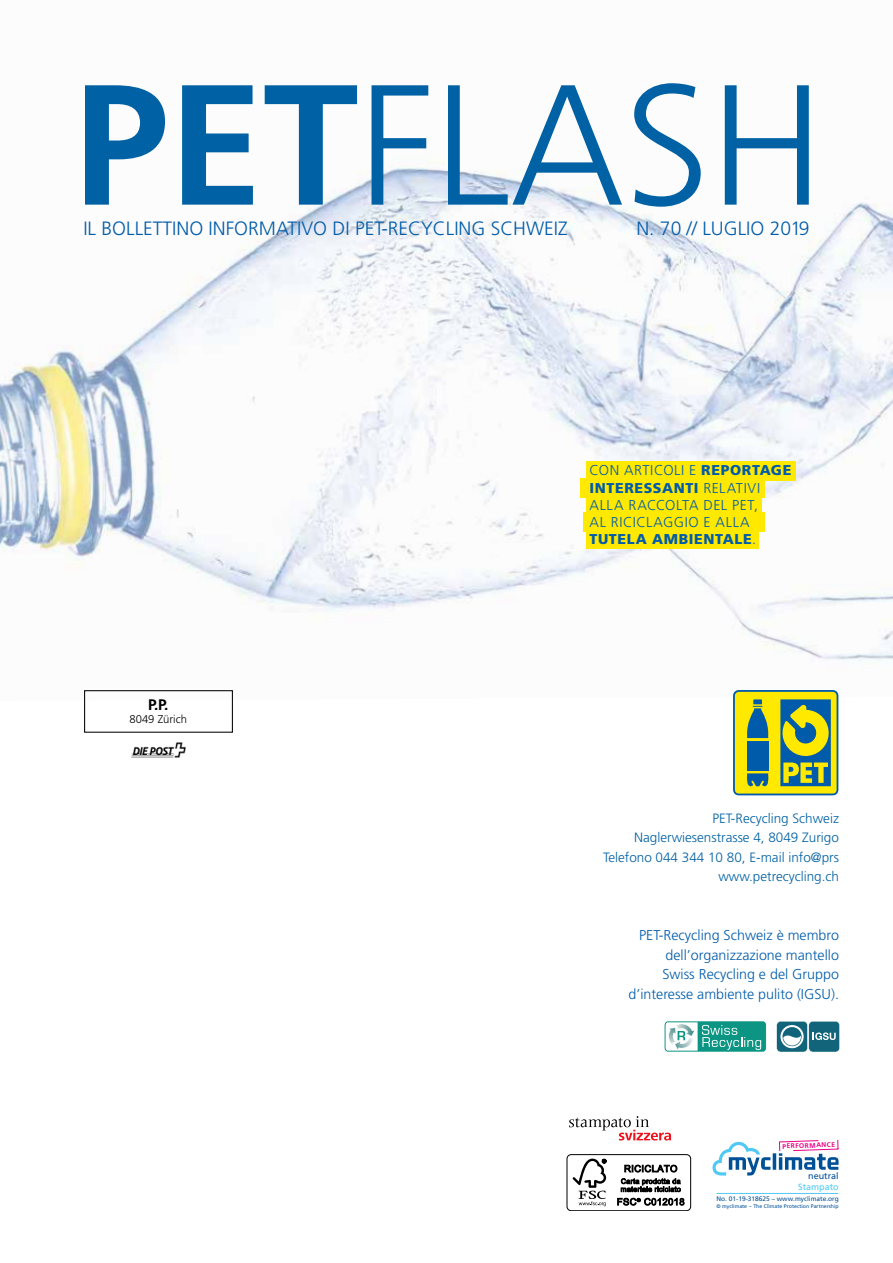
<style>
.page{position:relative;width:893px;height:1263px;background:#fff}
.page>*{position:absolute;margin:0;border:0;box-sizing:border-box;transform-origin:0 0}
.t1{font:300 171px "Frutiger";color:#0061a4}
.t2{font:300 19.2px "Frutiger";color:#005baa}
.t3{font:700 15.3px "Frutiger";color:#000}
.t4{font:300 14.25px/19.5px "Frutiger";color:#005baa;text-align:right}
.t5{font:300 14.25px/17.1px "Frutiger";letter-spacing:.045em;color:#005baa}
.t6{font:300 13.5px/19.5px "Frutiger";color:#0061a4;text-align:right}
.t7{font:300 11.25px "Frutiger";color:#000}
.t8{font:9px "Frutiger LT Com";color:#50caf4}
.t9{font:9px "Frutiger LT Com";color:#005097}
.t10{font:700 6.75px "Frutiger LT Com";color:#eb0087}
.t11{font:6.6px "Frutiger LT Com";color:#005097}
.t12{font:5.25px "Frutiger LT Com";color:#005097}
.s1{font-weight:700}
.s2{font-weight:900}
</style>
<div class="page">
<img style="left:0;top:162px;width:893px;height:539px">
<svg style="left:733px;top:690px;width:105px;height:105px;background:#94ad47"></svg>
<div style="left:586px;top:530px;width:172px;height:19px;background:#ffe900"></div>
<div style="left:580px;top:478px;width:185px;height:19px;background:#ffe900"></div>
<div style="left:586px;top:461px;width:209px;height:19px;background:#ffe900"></div>
<div style="left:586px;top:496px;width:175px;height:19px;background:#ffe900"></div>
<div style="left:583px;top:512px;width:182px;height:19px;background:#ffe900"></div>
<div style="left:84px;top:690px;width:149px;height:43px;border:1px solid #000"></div>
<img style="left:131px;top:743px;width:54px;height:14px">
<svg style="left:665px;top:1023px;width:101px;height:28px"></svg>
<div style="left:665px;top:1021px;width:101px;height:30px;border:1px solid #0c9583;border-radius:3px"></div>
<hr style="left:716px;top:1193px;width:122px;height:1px;background:#50caf4">
<svg style="left:712px;top:1139px;width:127px;height:36px"></svg>
<div style="left:567px;top:1154px;width:124px;height:57px;border:1px solid #000;border-radius:4px"></div>
<svg style="left:572px;top:1158px;width:34px;height:48px"></svg>
<svg style="left:624px;top:1164px;width:53px;height:8px"></svg>
<svg style="left:621px;top:1178px;width:60px;height:14px"></svg>
<svg style="left:617px;top:1198px;width:67px;height:7px"></svg>
<svg style="left:569px;top:1116px;width:102px;height:24px"></svg>
<svg style="left:776px;top:1021px;width:64px;height:31px;background:#4f8c9d"></svg>
<h1 class="t1" style="left:73px;top:49px;width:752px"><span class="s1">PET</span>FLASH</h1>
<h2 class="t2" style="left:83px;top:217px;width:486px">IL BOLLETTINO INFORMATIVO DI PET-RECYCLING SCHWEIZ</h2>
<h2 class="t2" style="left:636px;top:217px;width:175px">N. 70 // LUGLIO 2019</h2>
<p class="t3" style="left:148px;top:695px;width:22px">P. P.</p>
<p class="t7" style="left:130px;top:713px;width:59px">8049 Zürich</p>
<p class="t5" style="left:589px;top:462px;width:203px">CON ARTICOLI E <span class="s2">REPORTAGE<br>INTERESSANTI</span> RELATIVI<br>ALLA RACCOLTA DEL PET,<br>AL RICICLAGGIO E ALLA<br><span class="s2">TUTELA AMBIENTALE</span>.</p>
<p class="t6" style="left:603px;top:808px;width:237px">PET-Recycling Schweiz<br>Naglerwiesenstrasse 4, 8049 Zurigo<br>Telefono 044 344 10 80, E-mail info@prs www.petrecycling.ch</p>
<p class="t4" style="left:629px;top:926px;width:212px">PET-Recycling Schweiz è membro dell’organizzazione mantello<br>Swiss Recycling e del Gruppo d’interesse ambiente pulito (IGSU).</p>
<p class="t10" style="left:782px;top:1142px;width:54px;rotate:-2deg">PERFORMANCE</p>
<p class="t9" style="left:808px;top:1171px;width:32px">neutral</p>
<p class="t8" style="left:798px;top:1181px;width:42px">Stampato</p>
<p class="t11" style="left:716px;top:1195px;width:124px">No. 01-19-318625 – www.myclimate.org</p>
<p class="t12" style="left:716px;top:1203px;width:124px">© myclimate – The Climate Protection Partnership</p>
</div>
